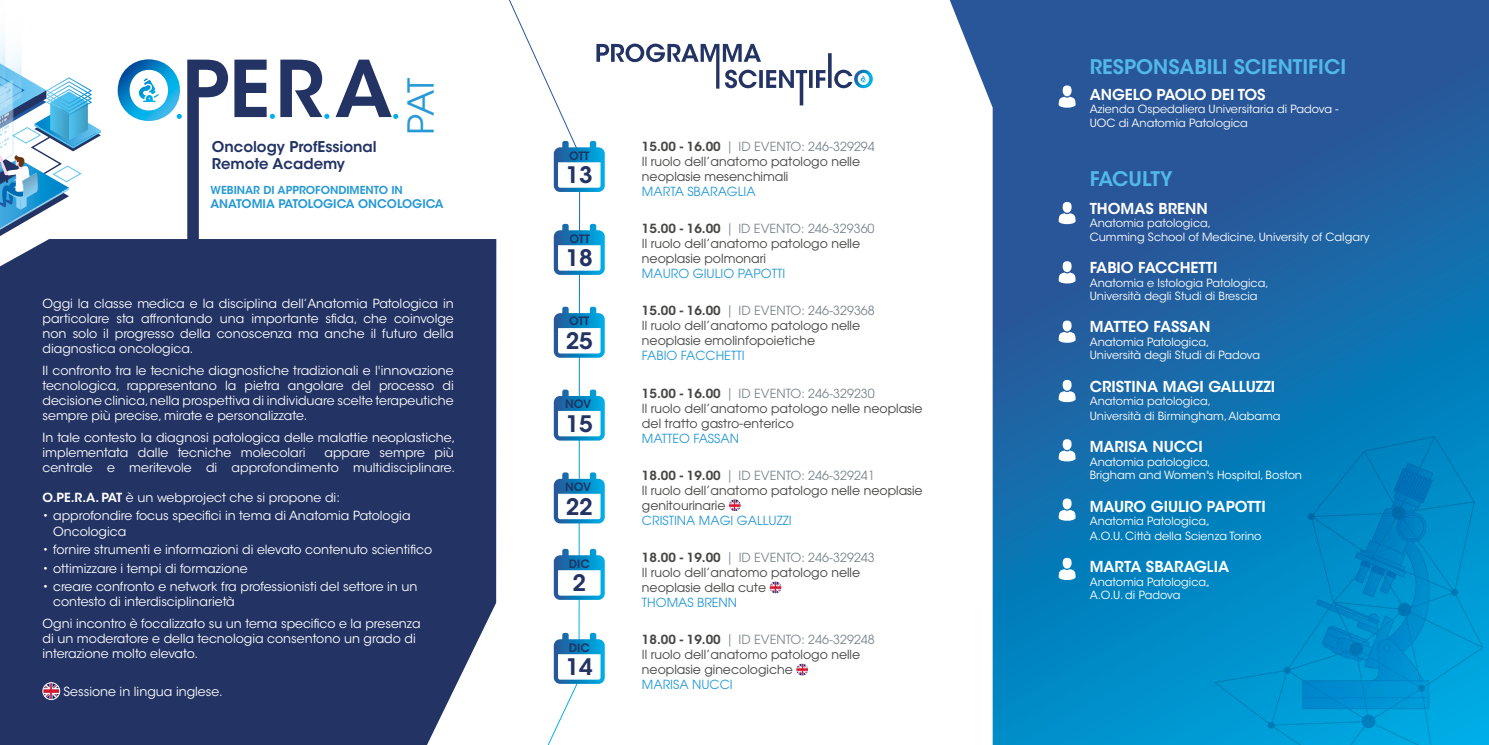
<style>
.page{position:relative;width:1489px;height:745px;background:#fff}
.page>*{position:absolute;margin:0;border:0;box-sizing:border-box;transform-origin:0 0}
.t1{font:35.62px "Avant Garde";color:#2699d6}
.t2{font:600 22.62px "ITC Avant Garde Std";color:#223364}
.t3{font:600 20px "ITC Avant Garde Std";color:#52b8ea}
.t4{font:600 20px "ITC Avant Garde Std";letter-spacing:-.025em;color:#52b8ea}
.t5{font:600 15px "ITC Avant Garde Std";color:#fff}
.t6{font:600 14.75px/17.8px "ITC Avant Garde Std";color:#223364}
.t7{font:12.5px/15px "ITC Avant Garde Std";color:#fff}
.t8{font:12.5px/15px "Avant Garde";color:#474746}
.t9{font:12.5px "Te X Gyre Adventor";color:#79858d}
.t10{font:12.5px "Avant Garde";color:#2699d6}
.t11{font:600 11.88px "ITC Avant Garde Std";color:#2699d6}
.t12{font:600 11.5px "ITC Avant Garde Std";color:#223364}
.t13{font:11.25px/13.5px "ITC Avant Garde Std";color:#fff}
.t14{font:600 11px "ITC Avant Garde Std";color:#2699d6}
.s1{font-family:"ITC Avant Garde Std";font-weight:600;color:#474746}
.s2{font-family:"Helvetica Neue LT Pro"}
.s3{font-weight:600}
</style>
<div class="page">
<svg style="left:949px;top:0;width:539px;height:744px;background:#357ab2"></svg>
<svg style="left:496px;top:0;width:84px;height:744px"></svg>
<svg style="left:0;top:36px;width:101px;height:200px"></svg>
<svg style="left:729px;top:499px;width:11px;height:11px"></svg>
<svg style="left:769px;top:581px;width:12px;height:12px"></svg>
<svg style="left:796px;top:663px;width:12px;height:12px"></svg>
<div style="left:0;top:239px;width:496px;height:505px;background:#223364"></div>
<img style="left:43px;top:682px;width:17px;height:17px;border-radius:8px">
<div style="left:43px;top:682px;width:17px;height:17px;border:1px solid #fff;border-radius:50%"></div>
<svg style="left:554px;top:632px;width:50px;height:51px"></svg>
<svg style="left:554px;top:389px;width:50px;height:51px"></svg>
<svg style="left:554px;top:472px;width:50px;height:51px"></svg>
<svg style="left:554px;top:224px;width:50px;height:51px"></svg>
<svg style="left:554px;top:306px;width:50px;height:51px"></svg>
<svg style="left:554px;top:548px;width:50px;height:51px"></svg>
<svg style="left:554px;top:141px;width:50px;height:51px"></svg>
<svg style="left:1058px;top:213px;width:17px;height:11px"></svg>
<div style="left:1062px;top:202px;width:9px;height:11px;background:#fff;border-radius:50%"></div>
<svg style="left:1058px;top:272px;width:17px;height:11px"></svg>
<div style="left:1062px;top:261px;width:9px;height:11px;background:#fff;border-radius:50%"></div>
<svg style="left:1058px;top:331px;width:17px;height:11px"></svg>
<div style="left:1062px;top:320px;width:9px;height:11px;background:#fff;border-radius:50%"></div>
<svg style="left:1058px;top:391px;width:17px;height:11px"></svg>
<div style="left:1062px;top:379px;width:9px;height:11px;background:#fff;border-radius:50%"></div>
<svg style="left:1058px;top:450px;width:17px;height:11px"></svg>
<div style="left:1062px;top:439px;width:9px;height:11px;background:#fff;border-radius:50%"></div>
<svg style="left:1058px;top:509px;width:17px;height:11px"></svg>
<div style="left:1062px;top:498px;width:9px;height:11px;background:#fff;border-radius:50%"></div>
<svg style="left:1058px;top:568px;width:17px;height:11px"></svg>
<div style="left:1062px;top:557px;width:9px;height:11px;background:#fff;border-radius:50%"></div>
<svg style="left:1058px;top:97px;width:17px;height:11px"></svg>
<div style="left:1062px;top:85px;width:9px;height:11px;background:#fff;border-radius:50%"></div>
<svg style="left:596px;top:44px;width:276px;height:61px"></svg>
<svg style="left:234px;top:60px;width:95px;height:59px"></svg>
<svg style="left:335px;top:60px;width:63px;height:59px"></svg>
<svg style="left:118px;top:59px;width:110px;height:226px"></svg>
<img style="left:1208px;top:425px;width:280px;height:319px">
<h1 class="t1" style="left:398px;top:134px;width:59px;rotate:-90deg">PAT</h1>
<p class="t6" style="left:212px;top:137px;width:166px">Oncology ProfEssional<br>Remote Academy</p>
<p class="t9" style="left:642px;top:136px;width:234px"><span class="s1">15.00 - 16.00</span> <span class="s2">|</span> ID EVENTO: 246-329294</p>
<p class="t12" style="left:569px;top:148px;width:22px">OTT</p>
<p class="t8" style="left:642px;top:154px;width:220px">Il ruolo dell’anatomo patologo nelle neoplasie mesenchimali</p>
<p class="t10" style="left:642px;top:184px;width:115px">MARTA SBARAGLIA</p>
<p class="t9" style="left:642px;top:218px;width:234px"><span class="s1">15.00 - 16.00</span> <span class="s2">|</span> ID EVENTO: 246-329360</p>
<p class="t8" style="left:642px;top:236px;width:220px">Il ruolo dell’anatomo patologo nelle neoplasie polmonari</p>
<p class="t10" style="left:642px;top:266px;width:145px">MAURO GIULIO PAPOTTI</p>
<p class="t9" style="left:642px;top:301px;width:234px"><span class="s1">15.00 - 16.00</span> <span class="s2">|</span> ID EVENTO: 246-329368</p>
<p class="t8" style="left:642px;top:318px;width:220px">Il ruolo dell’anatomo patologo nelle neoplasie emolinfopoietiche</p>
<p class="t10" style="left:642px;top:348px;width:104px">FABIO FACCHETTI</p>
<p class="t9" style="left:642px;top:383px;width:234px"><span class="s1">15.00 - 16.00</span> <span class="s2">|</span> ID EVENTO: 246-329230</p>
<p class="t8" style="left:642px;top:400px;width:282px">Il ruolo dell’anatomo patologo nelle neoplasie del tratto gastro-enterico</p>
<p class="t10" style="left:642px;top:430px;width:98px">MATTEO FASSAN</p>
<p class="t9" style="left:642px;top:465px;width:234px"><span class="s1">18.00 - 19.00</span> <span class="s2">|</span> ID EVENTO: 246-329241</p>
<p class="t8" style="left:642px;top:482px;width:282px">Il ruolo dell’anatomo patologo nelle neoplasie genitourinarie</p>
<p class="t10" style="left:642px;top:512px;width:151px">CRISTINA MAGI GALLUZZI</p>
<p class="t9" style="left:642px;top:547px;width:234px"><span class="s1">18.00 - 19.00</span> <span class="s2">|</span> ID EVENTO: 246-329243</p>
<p class="t8" style="left:642px;top:564px;width:220px">Il ruolo dell’anatomo patologo nelle neoplasie della cute</p>
<p class="t10" style="left:642px;top:594px;width:97px">THOMAS BRENN</p>
<p class="t9" style="left:642px;top:629px;width:234px"><span class="s1">18.00 - 19.00</span> <span class="s2">|</span> ID EVENTO: 246-329248</p>
<p class="t8" style="left:642px;top:646px;width:220px">Il ruolo dell’anatomo patologo nelle neoplasie ginecologiche</p>
<p class="t10" style="left:642px;top:676px;width:92px">MARISA NUCCI</p>
<h2 class="t2" style="left:565px;top:160px;width:29px">13</h2>
<p class="t14" style="left:210px;top:183px;width:194px">WEBINAR DI APPROFONDIMENTO IN</p>
<p class="t11" style="left:210px;top:196px;width:235px">ANATOMIA PATOLOGICA ONCOLOGICA</p>
<p class="t12" style="left:569px;top:231px;width:22px">OTT</p>
<h2 class="t2" style="left:565px;top:243px;width:29px">18</h2>
<p class="t7" style="left:43px;top:295px;width:413px;text-align:justify">Oggi la classe medica e la disciplina dell’Anatomia Patologica in particolare sta affrontando una importante sfida, che coinvolge non solo il progresso della conoscenza ma anche il futuro della diagnostica oncologica.</p>
<p class="t7" style="left:43px;top:362px;width:413px;text-align:justify">Il confronto tra le tecniche diagnostiche tradizionali e l'innovazione tecnologica, rappresentano la pietra angolare del processo di decisione clinica, nella prospettiva di individuare scelte terapeutiche sempre più precise, mirate e personalizzate.</p>
<p class="t7" style="left:43px;top:429px;width:414px">In tale contesto la diagnosi patologica delle malattie neoplastiche, implementata dalle tecniche molecolari</p>
<p class="t12" style="left:569px;top:314px;width:22px">OTT</p>
<h2 class="t2" style="left:565px;top:326px;width:29px">25</h2>
<p class="t12" style="left:565px;top:396px;width:28px">NOV</p>
<h2 class="t2" style="left:565px;top:409px;width:29px">15</h2>
<p class="t7" style="left:43px;top:444px;width:414px;text-align:right">appare sempre più<br>centrale e meritevole di approfondimento multidisciplinare.</p>
<p class="t7" style="left:43px;top:489px;width:299px"><span class="s3">O.PE.R.A. PAT</span> è un webproject che si propone di:</p>
<p class="t7" style="left:53px;top:508px;width:359px;text-indent:-11px">• approfondire focus specifici in tema di Anatomia Patologia<br>Oncologica</p>
<p class="t7" style="left:43px;top:542px;width:391px">• fornire strumenti e informazioni di elevato contenuto scientifico</p>
<p class="t7" style="left:43px;top:560px;width:207px">• ottimizzare i tempi di formazione</p>
<p class="t7" style="left:53px;top:579px;width:366px;text-indent:-11px">• creare confronto e network fra professionisti del settore in un contesto di interdisciplinarietà</p>
<p class="t7" style="left:43px;top:616px;width:379px">Ogni incontro è focalizzato su un tema specifico e la presenza di un moderatore e della tecnologia consentono un grado di interazione molto elevato.</p>
<p class="t7" style="left:63px;top:683px;width:161px">Sessione in lingua inglese.</p>
<p class="t12" style="left:565px;top:479px;width:28px">NOV</p>
<h2 class="t2" style="left:565px;top:491px;width:29px">22</h2>
<p class="t12" style="left:568px;top:555px;width:23px">DIC</p>
<h2 class="t2" style="left:572px;top:568px;width:15px">2</h2>
<p class="t12" style="left:568px;top:639px;width:23px">DIC</p>
<h2 class="t2" style="left:565px;top:652px;width:29px">14</h2>
<h3 class="t3" style="left:1089px;top:54px;width:258px">RESPONSABILI SCIENTIFICI</h3>
<p class="t5" style="left:1089px;top:85px;width:177px">ANGELO PAOLO DEI TOS</p>
<p class="t13" style="left:1089px;top:102px;width:250px">Azienda Ospedaliera Universitaria di Padova -</p>
<p class="t13" style="left:1089px;top:116px;width:160px">UOC di Anatomia Patologica</p>
<h3 class="t4" style="left:1089px;top:166px;width:84px">FACULTY</h3>
<p class="t5" style="left:1089px;top:199px;width:120px">THOMAS BRENN</p>
<p class="t13" style="left:1089px;top:217px;width:281px">Anatomia patologica,<br>Cumming School of Medicine, University of Calgary</p>
<p class="t5" style="left:1089px;top:258px;width:129px">FABIO FACCHETTI</p>
<p class="t13" style="left:1089px;top:276px;width:180px">Anatomia e Istologia Patologica,<br>Università degli Studi di Brescia</p>
<p class="t5" style="left:1089px;top:317px;width:122px">MATTEO FASSAN</p>
<p class="t13" style="left:1089px;top:335px;width:172px">Anatomia Patologica,<br>Università degli Studi di Padova</p>
<p class="t5" style="left:1089px;top:376px;width:187px">CRISTINA MAGI GALLUZZI</p>
<p class="t13" style="left:1089px;top:393px;width:192px;line-height:15px">Anatomia patologica,<br>Università di Birmingham, Alabama</p>
<p class="t5" style="left:1089px;top:437px;width:114px">MARISA NUCCI</p>
<p class="t13" style="left:1089px;top:455px;width:214px">Anatomia patologica,<br>Brigham and Women's Hospital, Boston</p>
<p class="t5" style="left:1089px;top:496px;width:178px">MAURO GIULIO PAPOTTI</p>
<p class="t13" style="left:1089px;top:513px;width:173px;line-height:15px">Anatomia Patologica,<br>A.O.U. Città della Scienza Torino</p>
<p class="t5" style="left:1089px;top:557px;width:141px">MARTA SBARAGLIA</p>
<p class="t13" style="left:1089px;top:575px;width:121px">Anatomia Patologica,<br>A.O.U. di Padova</p>
</div>
